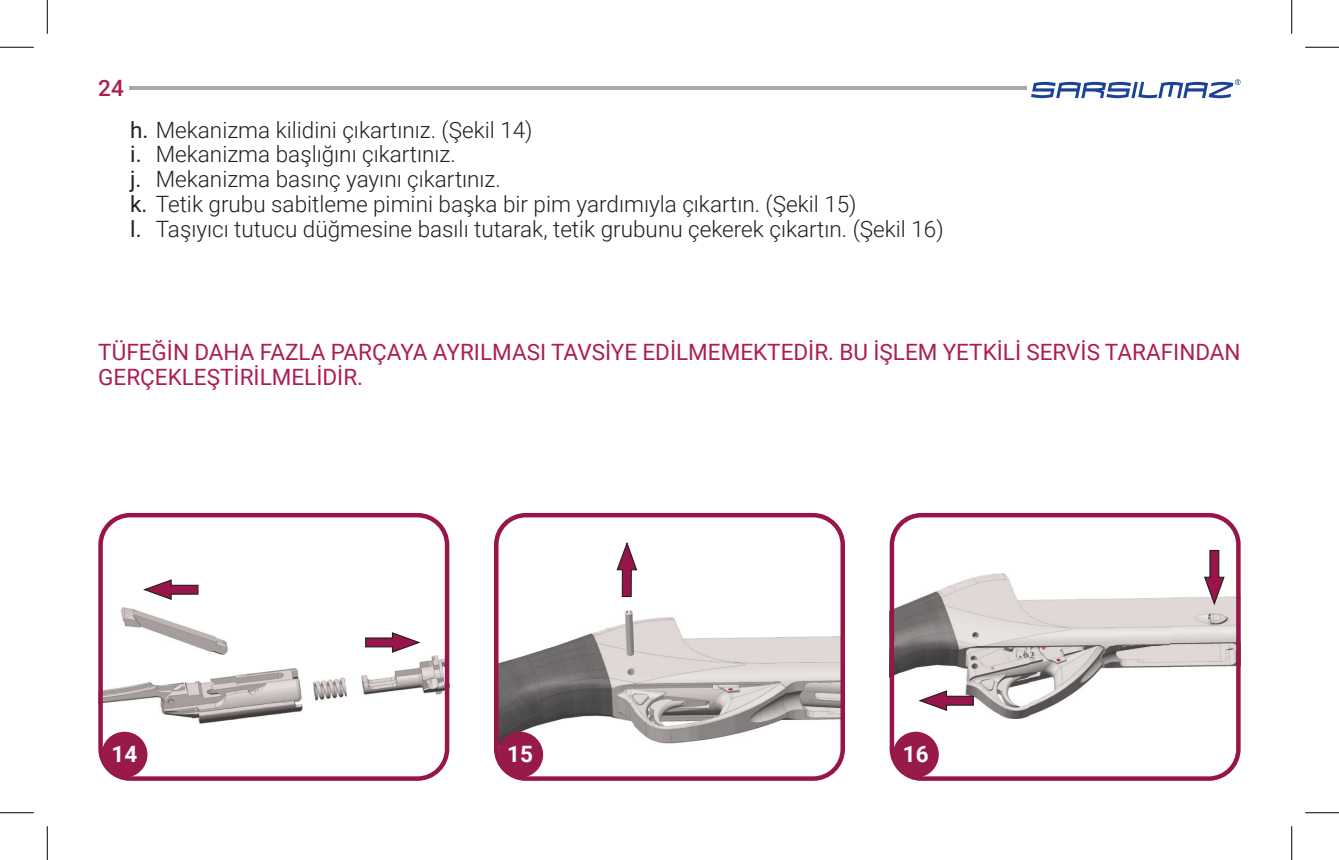
<style>
.page{position:relative;width:1339px;height:860px;background:#fff}
.page>*{position:absolute;margin:0;border:0;box-sizing:border-box;transform-origin:0 0}
.t1{font:300 22.5px/24.8px "Roboto";color:#231f20}
.t2{font:22.5px/24.8px "Roboto";color:#ad1d54}
.t3{font:700 22.5px "Roboto";color:#fff}
.t4{font:500 22.5px "Roboto";color:#ad1d54}
.s1{font-weight:400}
</style>
<div class="page">
<svg style="left:1031px;top:79px;width:209px;height:19px"></svg>
<hr style="left:130px;top:86px;width:896px;height:4px;background:#a8a9ad">
<img style="left:499px;top:611px;width:345px;height:147px">
<div style="left:494px;top:513px;width:350px;height:268px;border:4px solid #971548;border-radius:30px"></div>
<div style="left:497px;top:732px;width:46px;height:46px;background:#971a49;border-radius:50%"></div>
<svg style="left:616px;top:542px;width:22px;height:56px"></svg>
<img style="left:894px;top:574px;width:341px;height:144px">
<div style="left:889px;top:513px;width:351px;height:268px;border:4px solid #971548;border-radius:30px"></div>
<div style="left:892px;top:732px;width:46px;height:46px;background:#971a49;border-radius:50%"></div>
<svg style="left:916px;top:689px;width:58px;height:23px"></svg>
<img style="left:103px;top:607px;width:341px;height:117px">
<div style="left:98px;top:513px;width:351px;height:268px;border:4px solid #971548;border-radius:30px"></div>
<div style="left:101px;top:732px;width:46px;height:46px;background:#971a49;border-radius:50%"></div>
<svg style="left:143px;top:579px;width:56px;height:21px"></svg>
<svg style="left:364px;top:631px;width:58px;height:23px"></svg>
<svg style="left:1202px;top:549px;width:23px;height:58px"></svg>
<hr style="left:0;top:47px;width:34px;height:1px;background:#000">
<hr style="left:1304px;top:47px;width:34px;height:1px;background:#000">
<hr style="left:0;top:812px;width:34px;height:1px;background:#000">
<hr style="left:1304px;top:812px;width:34px;height:1px;background:#000">
<hr style="left:47px;top:0;width:1px;height:34px;background:#000">
<hr style="left:47px;top:826px;width:1px;height:34px;background:#000">
<hr style="left:1291px;top:0;width:1px;height:34px;background:#000">
<hr style="left:1291px;top:826px;width:1px;height:34px;background:#000">
<p class="t4" style="left:98px;top:72px;width:27px">24</p>
<p class="t1" style="left:130px;top:116px;width:814px"><span class="s1">h.</span> Mekanizma kilidini çıkartınız. (Şekil 14)<br><span class="s1">i.</span> Mekanizma başlığını çıkartınız.<br><span class="s1">j.</span> Mekanizma basınç yayını çıkartınız.<br><span class="s1">k.</span> Tetik grubu sabitleme pimini başka bir pim yardımıyla çıkartın. (Şekil 15)<br><span class="s1">l.</span> Taşıyıcı tutucu düğmesine basılı tutarak, tetik grubunu çekerek çıkartın. (Şekil 16)</p>
<p class="t2" style="left:98px;top:339px;width:1143px">TÜFEĞİN DAHA FAZLA PARÇAYA AYRILMASI TAVSİYE EDİLMEMEKTEDİR. BU İŞLEM YETKİLİ SERVİS TARAFINDAN<br>GERÇEKLEŞTİRİLMELİDİR.</p>
<p class="t3" style="left:112px;top:738px;width:27px">14</p>
<p class="t3" style="left:507px;top:738px;width:27px">15</p>
<p class="t3" style="left:902px;top:738px;width:27px">16</p>
</div>
